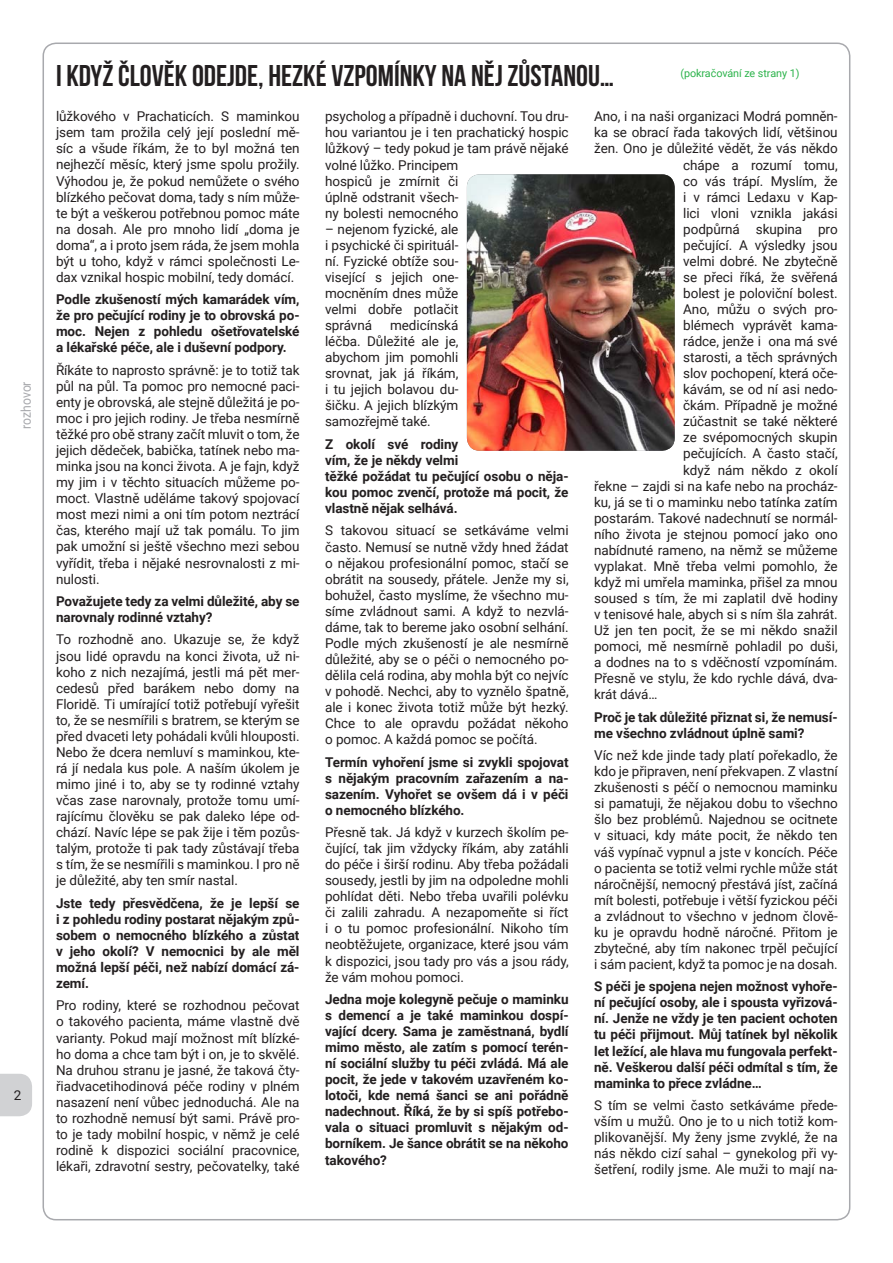
<style>
.page{position:relative;width:893px;height:1263px;background:#fff}
.page>*{position:absolute;margin:0;border:0;box-sizing:border-box;transform-origin:0 0}
.t1{font:700 30px "Bebas Neue";color:#231f20}
.t2{font:13.5px/16px "Roboto";letter-spacing:-.005em;color:#231f20;text-align:justify}
.t3{font:700 13.5px/16px "Roboto";letter-spacing:-.005em;color:#231f20;text-align:justify}
.t4{font:13.5px "Roboto";letter-spacing:-.005em;color:#a8a9ad;scale:.9 1}
.t5{font:10.8px "Roboto";letter-spacing:-.005em;color:#2cb34b}
</style>
<div class="page">
<svg style="left:0;top:1074px;width:32px;height:42px"></svg>
<img style="left:467px;top:174px;width:208px;height:277px">
<p class="t4" style="left:17px;top:429px;width:54px;rotate:-90deg">rozhovor</p>
<p class="t2" style="left:14px;top:1087px;width:9px">2</p>
<p class="t1" style="left:56px;top:59px;width:560px">I KDYŽ ČLOVĚK ODEJDE, HEZKÉ VZPOMÍNKY NA NĚJ ZŮSTANOU…</p>
<p class="t5" style="left:680px;top:65px;width:121px">(pokračování ze strany 1)</p>
<p class="t2" style="left:56px;top:108px;width:245px">lůžkového v Prachaticích. S maminkou jsem tam prožila celý její poslední mě&shy;síc a všude říkám, že to byl možná ten nejhezčí měsíc, který jsme spolu prožily.<br>Výhodou je, že pokud nemůžete o svého blízkého pečovat doma, tady s ním může&shy;te být a veškerou potřebnou pomoc máte na dosah. Ale pro mnoho lidí „doma je doma“, a i proto jsem ráda, že jsem mohla být u toho, když v rámci společnosti Le&shy;dax vznikal hospic mobilní, tedy domácí.</p>
<p class="t3" style="left:56px;top:291px;width:245px">Podle zkušeností mých kamarádek vím, že pro pečující rodiny je to obrovská po&shy;moc. Nejen z pohledu ošetřovatelské a lékařské péče, ale i duševní podpory.</p>
<p class="t2" style="left:56px;top:362px;width:245px">Říkáte to naprosto správně: je to totiž tak půl na půl. Ta pomoc pro nemocné paci&shy;enty je obrovská, ale stejně důležitá je po&shy;moc i pro jejich rodiny. Je třeba nesmírně těžké pro obě strany začít mluvit o tom, že jejich dědeček, babička, tatínek nebo ma&shy;minka jsou na konci života. A je fajn, když my jim i v těchto situacích můžeme po&shy;moct. Vlastně uděláme takový spojovací most mezi nimi a oni tím potom neztrácí čas, kterého mají už tak pomálu. To jim pak umožní si ještě všechno mezi sebou vyřídit, třeba i nějaké nesrovnalosti z mi&shy;nulosti.</p>
<p class="t3" style="left:56px;top:593px;width:245px">Považujete tedy za velmi důležité, aby se narovnaly rodinné vztahy?</p>
<p class="t2" style="left:56px;top:631px;width:245px">To rozhodně ano. Ukazuje se, že když jsou lidé opravdu na konci života, už ni&shy;koho z nich nezajímá, jestli má pět mer&shy;cedesů před barákem nebo domy na Floridě. Ti umírající totiž potřebují vyřešit to, že se nesmířili s bratrem, se kterým se před dvaceti lety pohádali kvůli hlouposti.<br>Nebo že dcera nemluví s maminkou, kte&shy;rá jí nedala kus pole. A naším úkolem je mimo jiné i to, aby se ty rodinné vztahy včas zase narovnaly, protože tomu umí&shy;rajícímu člověku se pak daleko lépe od&shy;chází. Navíc lépe se pak žije i těm pozůs&shy;talým, protože ti pak tady zůstávají třeba s tím, že se nesmířili s maminkou. I pro ně je důležité, aby ten smír nastal.</p>
<p class="t3" style="left:56px;top:894px;width:245px">Jste tedy přesvědčena, že je lepší se i z pohledu rodiny postarat nějakým způ&shy;sobem o nemocného blízkého a zůstat v jeho okolí? V nemocnici by ale měl možná lepší péči, než nabízí domácí zá&shy;zemí.</p>
<p class="t2" style="left:56px;top:997px;width:245px">Pro rodiny, které se rozhodnou pečovat o takového pacienta, máme vlastně dvě varianty. Pokud mají možnost mít blízké&shy;ho doma a chce tam být i on, je to skvělé.<br>Na druhou stranu je jasné, že taková čty&shy;řiadvacetihodinová péče rodiny v plném nasazení není vůbec jednoduchá. Ale na to rozhodně nemusí být sami. Právě pro&shy;to je tady mobilní hospic, v němž je celé rodině k dispozici sociální pracovnice, lékaři, zdravotní sestry, pečovatelky, také</p>
<p class="t2" style="left:325px;top:108px;width:245px;text-align:left">psycholog a případně i duchovní. Tou dru&shy;hou variantou je i ten prachatický hospic lůžkový – tedy pokud je tam právě nějaké volné lůžko. Principem<br>hospiců je zmírnit či<br>úplně odstranit všech-<br>ny bolesti nemocného</p>
<p class="t2" style="left:325px;top:220px;width:135px">– nejenom fyzické, ale i psychické či spirituál&shy;ní. Fyzické obtíže sou&shy;visející s jejich one&shy;mocněním dnes může velmi dobře potlačit správná</p>
<p class="t2" style="left:325px;top:317px;width:135px;text-indent:65px">medicínská léčba. Důležité ale je, abychom jim pomohli srovnat, jak já říkám, i tu jejich bolavou du&shy;šičku. A jejich blízkým samozřejmě také.</p>
<p class="t3" style="left:325px;top:435px;width:245px;text-align:left">Z okolí své rodiny<br>vím, že je někdy velmi<br>těžké požádat tu pečující osobu o něja&shy;kou pomoc zvenčí, protože má pocit, že vlastně nějak selhává.</p>
<p class="t2" style="left:325px;top:522px;width:245px">S takovou situací se setkáváme velmi často. Nemusí se nutně vždy hned žádat o nějakou profesionální pomoc, stačí se obrátit na sousedy, přátele. Jenže my si, bohužel, často myslíme, že všechno mu&shy;síme zvládnout sami. A když to nezvlá&shy;dáme, tak to bereme jako osobní selhání.<br>Podle mých zkušeností je ale nesmírně důležité, aby se o péči o nemocného po&shy;dělila celá rodina, aby mohla být co nejvíc v pohodě. Nechci, aby to vyznělo špatně, ale i konec života totiž může být hezký.<br>Chce to ale opravdu požádat někoho o pomoc. A každá pomoc se počítá.</p>
<p class="t3" style="left:325px;top:753px;width:245px">Termín vyhoření jsme si zvykli spojovat s nějakým pracovním zařazením a na&shy;sazením. Vyhořet se ovšem dá i v péči o nemocného blízkého.</p>
<p class="t2" style="left:325px;top:824px;width:245px">Přesně tak. Já když v kurzech školím pe&shy;čující, tak jim vždycky říkám, aby zatáhli do péče i širší rodinu. Aby třeba požádali sousedy, jestli by jim na odpoledne mohli pohlídat děti. Nebo třeba uvařili polévku či zalili zahradu. A nezapomeňte si říct i o tu pomoc profesionální. Nikoho tím neobtěžujete, organizace, které jsou vám k dispozici, jsou tady pro vás a jsou rády, že vám mohou pomoci.</p>
<p class="t3" style="left:325px;top:991px;width:245px">Jedna moje kolegyně pečuje o maminku s demencí a je také maminkou dospí&shy;vající dcery. Sama je zaměstnaná, bydlí mimo město, ale zatím s pomocí terén&shy;ní sociální služby tu péči zvládá. Má ale pocit, že jede v takovém uzavřeném ko&shy;lotoči, kde nemá šanci se ani pořádně nadechnout. Říká, že by si spíš potřebo&shy;vala o situaci promluvit s nějakým od&shy;borníkem. Je šance obrátit se na někoho takového?</p>
<p class="t2" style="left:594px;top:108px;width:245px">Ano, i na naši organizaci Modrá pomněn-</p>
<p class="t2" style="left:594px;top:124px;width:245px">ka se obrací řada takových lidí, většinou</p>
<p class="t2" style="left:594px;top:140px;width:245px">žen. Ono je důležité vědět, že vás někdo</p>
<p class="t2" style="left:683px;top:156px;width:156px">chápe a rozumí tomu,</p>
<p class="t2" style="left:683px;top:172px;width:156px">co vás trápí. Myslím, že</p>
<p class="t2" style="left:683px;top:188px;width:156px">i v rámci Ledaxu v Kap-</p>
<p class="t2" style="left:683px;top:204px;width:156px">lici vloni vznikla jakási</p>
<p class="t2" style="left:683px;top:220px;width:156px">podpůrná skupina pro</p>
<p class="t2" style="left:683px;top:236px;width:156px">pečující. A výsledky jsou</p>
<p class="t2" style="left:683px;top:252px;width:156px">velmi dobré. Ne zbytečně</p>
<p class="t2" style="left:683px;top:269px;width:156px">se přeci říká, že svěřená</p>
<p class="t2" style="left:683px;top:285px;width:156px">bolest je poloviční bolest.</p>
<p class="t2" style="left:683px;top:301px;width:156px">Ano, můžu o svých pro-</p>
<p class="t2" style="left:683px;top:317px;width:156px">blémech vyprávět kama-</p>
<p class="t2" style="left:683px;top:333px;width:156px">rádce, jenže i ona má své</p>
<p class="t2" style="left:683px;top:349px;width:156px">starosti, a těch správných</p>
<p class="t2" style="left:683px;top:365px;width:156px">slov pochopení, která oče-</p>
<p class="t2" style="left:683px;top:381px;width:156px">kávám, se od ní asi nedo-</p>
<p class="t2" style="left:683px;top:397px;width:156px">čkám. Případně je možné</p>
<p class="t2" style="left:683px;top:413px;width:156px">zúčastnit se také některé</p>
<p class="t2" style="left:683px;top:429px;width:156px">ze svépomocných skupin</p>
<p class="t2" style="left:683px;top:445px;width:156px">pečujících. A často stačí,</p>
<p class="t2" style="left:683px;top:461px;width:156px">když nám někdo z okolí</p>
<p class="t2" style="left:594px;top:477px;width:245px">řekne – zajdi si na kafe nebo na procház-</p>
<p class="t2" style="left:594px;top:493px;width:245px">ku, já se ti o maminku nebo tatínka zatím</p>
<p class="t2" style="left:594px;top:509px;width:245px">postarám. Takové nadechnutí se normál-</p>
<p class="t2" style="left:594px;top:525px;width:245px">ního života je stejnou pomocí jako ono</p>
<p class="t2" style="left:594px;top:541px;width:245px">nabídnuté rameno, na němž se můžeme</p>
<p class="t2" style="left:594px;top:557px;width:245px">vyplakat. Mně třeba velmi pomohlo, že</p>
<p class="t2" style="left:594px;top:574px;width:245px">když mi umřela maminka, přišel za mnou</p>
<p class="t2" style="left:594px;top:590px;width:245px">soused s tím, že mi zaplatil dvě hodiny</p>
<p class="t2" style="left:594px;top:606px;width:245px">v tenisové hale, abych si s ním šla zahrát.</p>
<p class="t2" style="left:594px;top:622px;width:245px">Už jen ten pocit, že se mi někdo snažil</p>
<p class="t2" style="left:594px;top:638px;width:245px">pomoci, mě nesmírně pohladil po duši,</p>
<p class="t2" style="left:594px;top:654px;width:245px">a dodnes na to s vděčností vzpomínám.</p>
<p class="t2" style="left:594px;top:670px;width:245px">Přesně ve stylu, že kdo rychle dává, dva-</p>
<p class="t2" style="left:594px;top:686px;width:65px">krát dává…</p>
<p class="t3" style="left:594px;top:708px;width:245px">Proč je tak důležité přiznat si, že nemusí&shy;me všechno zvládnout úplně sami?</p>
<p class="t2" style="left:594px;top:747px;width:245px">Víc než kde jinde tady platí pořekadlo, že kdo je připraven, není překvapen. Z vlastní zkušenosti s péčí o nemocnou maminku si pamatuji, že nějakou dobu to všechno šlo bez problémů. Najednou se ocitnete v situaci, kdy máte pocit, že někdo ten váš vypínač vypnul a jste v koncích. Péče o pacienta se totiž velmi rychle může stát náročnější, nemocný přestává jíst, začíná mít bolesti, potřebuje i větší fyzickou péči a zvládnout to všechno v jednom člově&shy;ku je opravdu hodně náročné. Přitom je zbytečné, aby tím nakonec trpěl pečující i sám pacient, když ta pomoc je na dosah.</p>
<p class="t3" style="left:594px;top:978px;width:245px">S péči je spojena nejen možnost vyhoře&shy;ní pečující osoby, ale i spousta vyřizová&shy;ní. Jenže ne vždy je ten pacient ochoten tu péči přijmout. Můj tatínek byl několik let ležící, ale hlava mu fungovala perfekt&shy;ně. Veškerou další péči odmítal s tím, že maminka to přece zvládne…</p>
<p class="t2" style="left:594px;top:1097px;width:245px">S tím se velmi často setkáváme přede&shy;vším u mužů. Ono je to u nich totiž kom&shy;plikovanější. My ženy jsme zvyklé, že na nás někdo cizí sahal – gynekolog při vy&shy;šetření, rodily jsme. Ale muži to mají na-</p>
</div>
